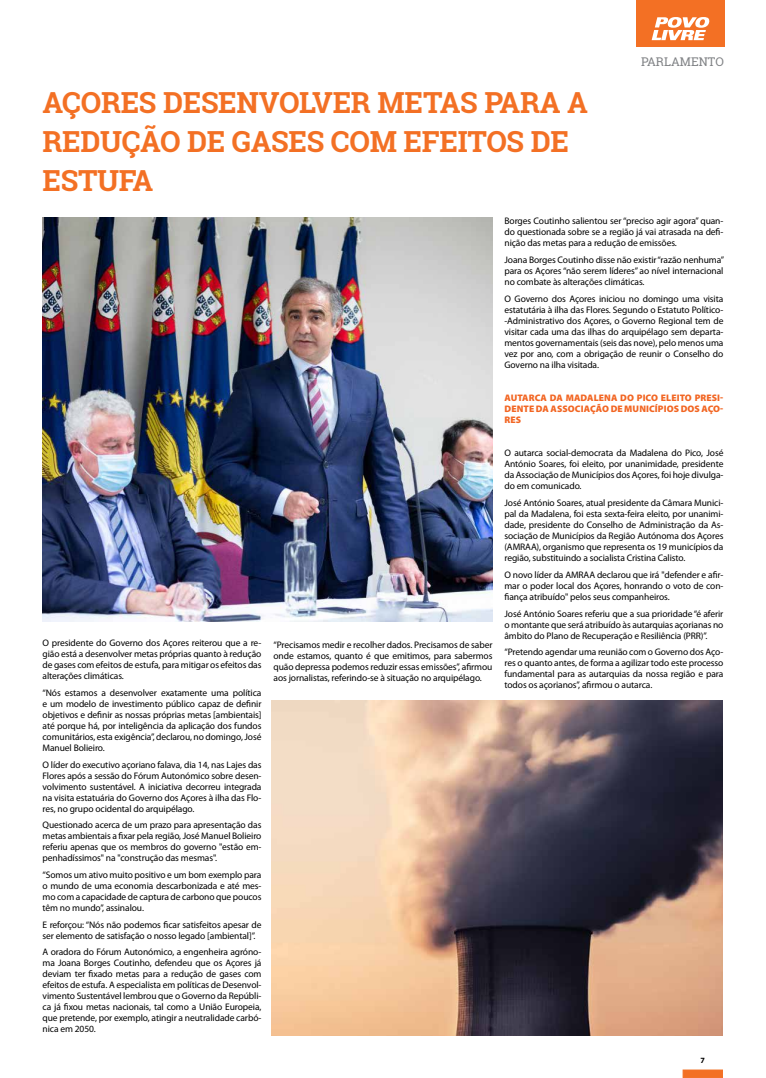
<style>
.page{position:relative;width:766px;height:1078px;background:#fff}
.page>*{position:absolute;margin:0;border:0;box-sizing:border-box;transform-origin:0 0}
.t1{font:700 29px/39px "Roboto Slab";letter-spacing:-.01em;color:#f37024}
.t2{font:12px "Roboto Slab";color:#808285}
.t3{font:9.5px/11px "Myriad Pro";letter-spacing:-.01em;color:#000;text-align:justify}
.t4{font:900 9.5px/11px "Myriad Pro";letter-spacing:.01em;color:#f26522;text-align:justify}
.t5{font:700 8px "Myriad Pro";color:#000}
</style>
<div class="page">
<div style="left:682px;top:1069px;width:40px;height:8px;background:#f37024;border:1px solid #f37024"></div>
<div style="left:636px;top:0;width:88px;height:47px;background:#f37024"></div>
<svg style="left:651px;top:17px;width:58px;height:23px"></svg>
<img style="left:43px;top:217px;width:449px;height:405px">
<img style="left:271px;top:700px;width:451px;height:335px">
<h1 class="t1" style="left:43px;top:83px;width:546px">AÇORES DESENVOLVER METAS PARA A<br>REDUÇÃO DE GASES COM EFEITOS DE<br>ESTUFA</h1>
<p class="t2" style="left:640px;top:54px;width:84px">PARLAMENTO</p>
<p class="t3" style="left:43px;top:637px;width:220px">O presidente do Governo dos Açores reiterou que a re&shy;gião está a desenvolver metas próprias quanto à redução de gases com efeitos de estufa, para mitigar os efeitos das alterações climáticas.</p>
<p class="t3" style="left:43px;top:686px;width:220px">“Nós estamos a desenvolver exatamente uma política e um modelo de investimento público capaz de definir objetivos e definir as nossas próprias metas [ambientais] até porque há, por inteligência da aplicação dos fundos comunitários, esta exigência”, declarou, no domingo, José Manuel Bolieiro.</p>
<p class="t3" style="left:43px;top:758px;width:220px">O líder do executivo açoriano falava, dia 14, nas Lajes das Flores após a sessão do Fórum Autonómico sobre desen&shy;volvimento sustentável. A iniciativa decorreu integrada na visita estatuária do Governo dos Açores à ilha das Flo&shy;res, no grupo ocidental do arquipélago.</p>
<p class="t3" style="left:43px;top:819px;width:220px">Questionado acerca de um prazo para apresentação das metas ambientais a fixar pela região, José Manuel Bolieiro referiu apenas que os membros do governo "estão em&shy;penhadíssimos" na "construção das mesmas".</p>
<p class="t3" style="left:43px;top:869px;width:220px">“Somos um ativo muito positivo e um bom exemplo para o mundo de uma economia descarbonizada e até mes&shy;mo com a capacidade de captura de carbono que poucos têm no mundo”, assinalou.</p>
<p class="t3" style="left:43px;top:918px;width:220px">E reforçou: “Nós não podemos ficar satisfeitos apesar de ser elemento de satisfação o nosso legado [ambiental]”.</p>
<p class="t3" style="left:43px;top:946px;width:220px">A oradora do Fórum Autonómico, a engenheira agróno&shy;ma Joana Borges Coutinho, defendeu que os Açores já deviam ter fixado metas para a redução de gases com efeitos de estufa. A especialista em políticas de Desenvol&shy;vimento Sustentável lembrou que o Governo da Repúbli&shy;ca já fixou metas nacionais, tal como a União Europeia, que pretende, por exemplo, atingir a neutralidade carbó&shy;nica em 2050.</p>
<p class="t3" style="left:273px;top:639px;width:220px">“Precisamos medir e recolher dados. Precisamos de saber onde estamos, quanto é que emitimos, para sabermos quão depressa podemos reduzir essas emissões”, afirmou aos jornalistas, referindo-se à situação no arquipélago.</p>
<p class="t3" style="left:504px;top:215px;width:220px">Borges Coutinho salientou ser “preciso agir agora” quan&shy;do questionada sobre se a região já vai atrasada na defi&shy;nição das metas para a redução de emissões.</p>
<p class="t3" style="left:504px;top:254px;width:221px">Joana Borges Coutinho disse não existir “razão nenhuma” para os Açores “não serem líderes” ao nível internacional no combate às alterações climáticas.</p>
<p class="t3" style="left:504px;top:292px;width:220px">O Governo dos Açores iniciou no domingo uma visita estatutária à ilha das Flores. Segundo o Estatuto Político--Administrativo dos Açores, o Governo Regional tem de visitar cada uma das ilhas do arquipélago sem departa&shy;mentos governamentais (seis das nove), pelo menos uma vez por ano, com a obrigação de reunir o Conselho do Governo na ilha visitada.</p>
<p class="t4" style="left:504px;top:392px;width:220px">AUTARCA DA MADALENA DO PICO ELEITO PRESI-DENTE DA ASSOCIAÇÃO DE MUNICÍPIOS DOS AÇO-RES</p>
<p class="t3" style="left:504px;top:447px;width:220px">O autarca social-democrata da Madalena do Pico, José António Soares, foi eleito, por unanimidade, presidente da Associação de Municípios dos Açores, foi hoje divulga&shy;do em comunicado.</p>
<p class="t3" style="left:504px;top:497px;width:220px">José António Soares, atual presidente da Câmara Munici&shy;pal da Madalena, foi esta sexta-feira eleito, por unanimi&shy;dade, presidente do Conselho de Administração da As&shy;sociação de Municípios da Região Autónoma dos Açores (AMRAA), organismo que representa os 19 municípios da região, substituindo a socialista Cristina Calisto.</p>
<p class="t3" style="left:504px;top:569px;width:220px">O novo líder da AMRAA declarou que irá "defender e afir&shy;mar o poder local dos Açores, honrando o voto de con&shy;fiança atribuído" pelos seus companheiros.</p>
<p class="t3" style="left:504px;top:607px;width:220px">José António Soares referiu que a sua prioridade “é aferir o montante que será atribuído às autarquias açorianas no âmbito do Plano de Recuperação e Resiliência (PRR)”.</p>
<p class="t3" style="left:504px;top:646px;width:220px">“Pretendo agendar uma reunião com o Governo dos Aço&shy;res o quanto antes, de forma a agilizar todo este processo fundamental para as autarquias da nossa região e para todos os açorianos”, afirmou o autarca.</p>
<p class="t5" style="left:700px;top:1054px;width:6px">7</p>
</div>
